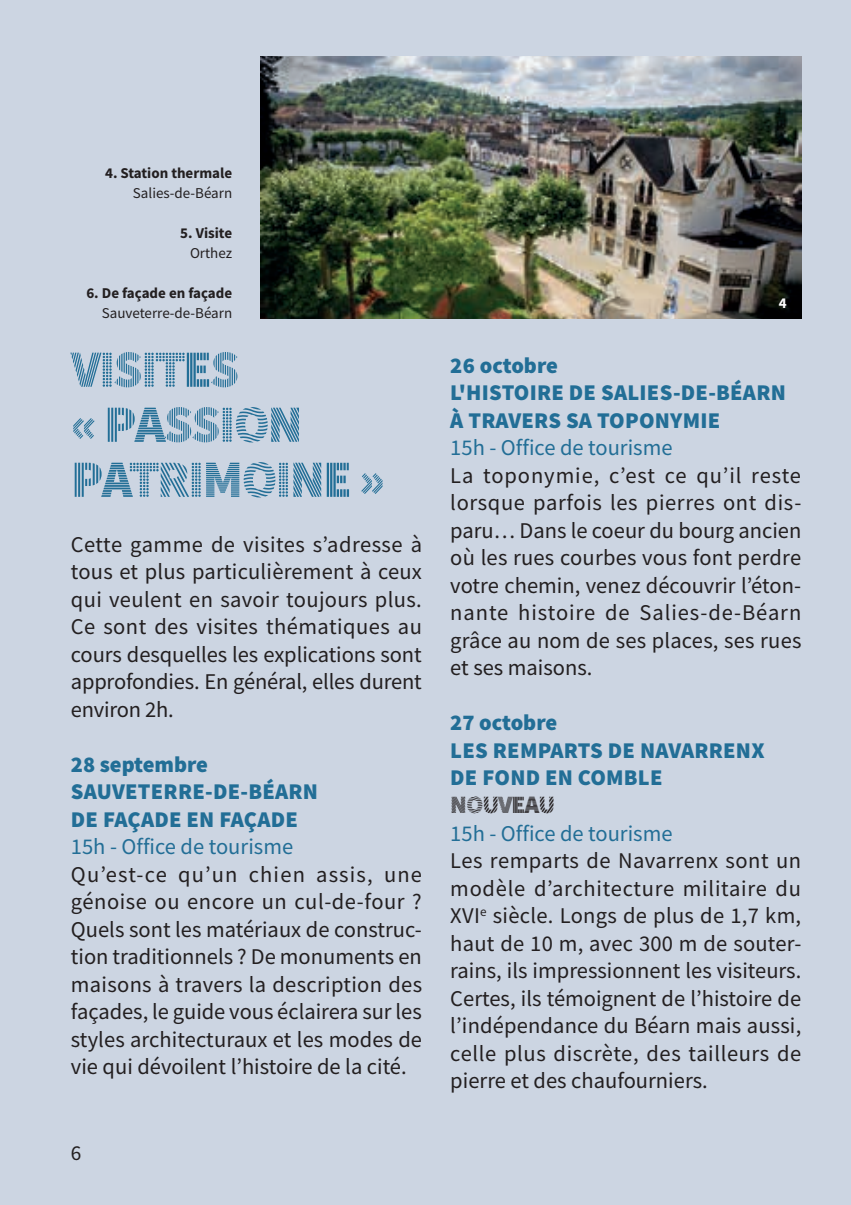
<style>
.page{position:relative;width:851px;height:1205px;background:#fff}
.page>*{position:absolute;margin:0;border:0;box-sizing:border-box;transform-origin:0 0}
.t1{font:900 52.5px/55px "Source Sans Pro DISPLAYV2";letter-spacing:-.04em;color:#226e96}
.t2{font:900 25px "Source Sans Pro DISPLAYV2";letter-spacing:-.04em;color:#231f20}
.t3{font:22.5px/27.5px "Source Sans Pro";color:#231f20;text-align:justify}
.t4{font:900 22.5px/27.5px "Source Sans Pro";letter-spacing:.01em;color:#226e96}
.t5{font:22.5px "Source Sans Pro";color:#226e96}
.t6{font:21.25px "Source Sans Pro";color:#231f20}
.t7{font:700 15px "Source Sans Pro";color:#231f20}
.t8{font:15px "Source Sans Pro";color:#231f20}
.t9{font:700 15px "Source Sans Pro";color:#fff}
</style>
<div class="page">
<div style="left:0;top:0;width:850px;height:1205px;background:#ccd5e2"></div>
<img style="left:260px;top:57px;width:541px;height:261px">
<p class="t7" style="left:105px;top:163px;width:129px">4. Station thermale</p>
<p class="t8" style="left:133px;top:184px;width:101px">Salies-de-Béarn</p>
<p class="t7" style="left:180px;top:223px;width:53px">5. Visite</p>
<p class="t8" style="left:190px;top:244px;width:44px">Orthez</p>
<p class="t7" style="left:86px;top:283px;width:147px">6. De façade en façade</p>
<p class="t8" style="left:102px;top:304px;width:132px">Sauveterre-de-Béarn</p>
<h1 class="t1" style="left:71px;top:343px;width:316px">VISITES<br>« PASSION<br>PATRIMOINE »</h1>
<p class="t3" style="left:71px;top:530px;width:352px">Cette gamme de visites s’adresse à tous et plus particulièrement à ceux qui veulent en savoir toujours plus.<br>Ce sont des visites thématiques au cours desquelles les explications sont approfondies. En général, elles durent environ 2h.</p>
<p class="t4" style="left:71px;top:750px;width:248px">28 septembre<br>SAUVETERRE-DE-BÉARN<br>DE FAÇADE EN FAÇADE</p>
<p class="t5" style="left:71px;top:832px;width:224px">15h - Office de tourisme</p>
<p class="t3" style="left:71px;top:860px;width:352px">Qu’est-ce qu’un chien assis, une génoise ou encore un cul-de-four ?<br>Quels sont les matériaux de construc&shy;tion traditionnels ? De monuments en maisons à travers la description des façades, le guide vous éclairera sur les styles architecturaux et les modes de vie qui dévoilent l’histoire de la cité.</p>
<p class="t6" style="left:71px;top:1139px;width:12px">6</p>
<p class="t9" style="left:778px;top:292px;width:9px">4</p>
<p class="t4" style="left:450px;top:351px;width:337px">26 octobre<br>L'HISTOIRE DE SALIES-DE-BÉARN<br>À TRAVERS SA TOPONYMIE</p>
<p class="t5" style="left:450px;top:434px;width:224px">15h - Office de tourisme</p>
<p class="t3" style="left:450px;top:461px;width:352px">La toponymie, c’est ce qu’il reste lorsque parfois les pierres ont dis&shy;paru… Dans le coeur du bourg ancien où les rues courbes vous font perdre votre chemin, venez découvrir l’éton&shy;nante histoire de Salies-de-Béarn grâce au nom de ses places, ses rues et ses maisons.</p>
<p class="t4" style="left:450px;top:709px;width:316px">27 octobre<br>LES REMPARTS DE NAVARRENX<br>DE FOND EN COMBLE</p>
<p class="t2" style="left:450px;top:792px;width:106px">NOUVEAU</p>
<p class="t5" style="left:450px;top:819px;width:224px">15h - Office de tourisme</p>
<p class="t3" style="left:450px;top:847px;width:352px">Les remparts de Navarrenx sont un modèle d’architecture militaire du XVI<sup>e</sup> siècle. Longs de plus de 1,7 km, haut de 10 m, avec 300 m de souter&shy;rains, ils impressionnent les visiteurs.<br>Certes, ils témoignent de l’histoire de l’indépendance du Béarn mais aussi, celle plus discrète, des tailleurs de pierre et des chaufourniers.</p>
</div>
